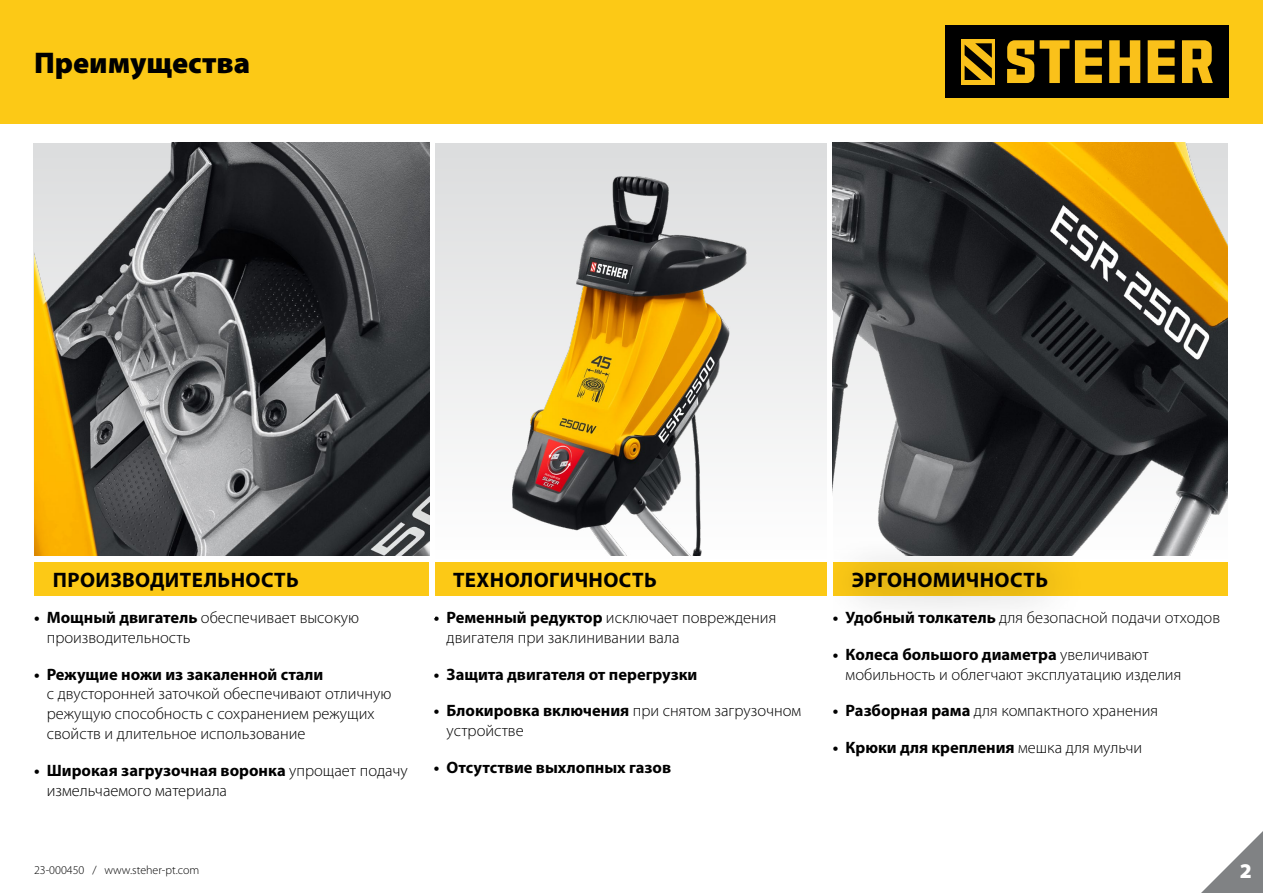
<style>
.page{position:relative;width:1263px;height:893px;background:#fff}
.page>*{position:absolute;margin:0;border:0;box-sizing:border-box;transform-origin:0 0}
.t1{font:900 30px "Myriad Pro";color:#000}
.t2{font:700 21px "Myriad Pro";letter-spacing:.02em;color:#000}
.t3{font:900 21px "Myriad Pro";color:#fff}
.t4{font:300 16.5px/19.8px "Myriad Pro";color:#000}
.t5{font:700 16.5px "Myriad Pro";color:#000}
.t6{font:300 12px "Myriad Pro";color:#000}
.s1{font-weight:700}
.s2{font-weight:300}
</style>
<div class="page">
<div style="left:34px;top:562px;width:1195px;height:34px;background:#fcc916"></div>
<div style="left:34px;top:143px;width:1229px;height:415px;background:linear-gradient(to bottom,#dcddde,#fefefe)"></div>
<img style="left:512px;top:176px;width:262px;height:380px">
<div style="left:821px;top:538px;width:263px;height:88px;background:#000;opacity:.6"></div>
<div style="left:429px;top:119px;width:5px;height:499px;background:#fff"></div>
<div style="left:828px;top:126px;width:5px;height:495px;background:#fff"></div>
<img style="left:833px;top:143px;width:396px;height:413px">
<img style="left:34px;top:143px;width:395px;height:413px">
<svg style="left:1201px;top:831px;width:62px;height:62px"></svg>
<div style="left:0;top:0;width:1263px;height:123px;background:#fcc916"></div>
<div style="left:945px;top:25px;width:284px;height:73px;background:#000"></div>
<div style="left:961px;top:39px;width:34px;height:45px;background:#fac11a"></div>
<svg style="left:964px;top:43px;width:28px;height:37px"></svg>
<svg style="left:1007px;top:40px;width:27px;height:43px"></svg>
<svg style="left:1040px;top:40px;width:29px;height:43px"></svg>
<svg style="left:1075px;top:40px;width:27px;height:43px"></svg>
<svg style="left:1109px;top:40px;width:31px;height:43px"></svg>
<svg style="left:1148px;top:40px;width:26px;height:43px"></svg>
<svg style="left:1182px;top:40px;width:31px;height:43px"></svg>
<div style="left:1229px;top:125px;width:34px;height:482px;background:#fff"></div>
<h1 class="t1" style="left:34px;top:43px;width:218px">Преимущества</h1>
<p class="t2" style="left:53px;top:566px;width:248px">ПРОИЗВОДИТЕЛЬНОСТЬ</p>
<p class="t2" style="left:453px;top:566px;width:205px">ТЕХНОЛОГИЧНОСТЬ</p>
<p class="t2" style="left:852px;top:566px;width:198px">ЭРГОНОМИЧНОСТЬ</p>
<p class="t4" style="left:47px;top:607px;width:314px;text-indent:-13px"><span class="s1">• Мощный двигатель</span> обеспечивает высокую производительность</p>
<p class="t5" style="left:34px;top:663px;width:291px">• Режущие ножи из закаленной стали</p>
<p class="t4" style="left:47px;top:684px;width:346px">с двусторонней заточкой обеспечивают отличную режущую способность с сохранением режущих свойств и длительное использование</p>
<p class="t4" style="left:47px;top:760px;width:362px;text-indent:-13px"><span class="s1">• Широкая загрузочная воронка</span> упрощает подачу измельчаемого материала</p>
<p class="t4" style="left:447px;top:607px;width:331px;text-indent:-13px"><span class="s1">• Ременный редуктор</span> исключает повреждения двигателя при заклинивании вала</p>
<p class="t5" style="left:434px;top:663px;width:265px">• Защита двигателя от перегрузки</p>
<p class="t4" style="left:447px;top:701px;width:356px;text-indent:-13px"><span class="s1">• Блокировка включения</span> при снятом загрузочном устройстве</p>
<p class="t5" style="left:434px;top:757px;width:239px">• Отсутствие выхлопных газов</p>
<p class="t4" style="left:833px;top:607px;width:389px"><span class="s1">• Удобный толкатель</span> для безопасной подачи отходов</p>
<p class="t4" style="left:846px;top:644px;width:337px;text-indent:-13px"><span class="s1">• Колеса большого диаметра</span> увеличивают мобильность и облегчают эксплуатацию изделия</p>
<p class="t4" style="left:833px;top:701px;width:327px"><span class="s1">• Разборная рама</span> для компактного хранения</p>
<p class="t5" style="left:833px;top:737px;width:311px">• Крюки для крепления <span class="s2">мешка для мульчи</span></p>
<p class="t6" style="left:34px;top:862px;width:167px">23-000450 / www.steher-pt.com</p>
<p class="t3" style="left:1240px;top:856px;width:14px">2</p>
</div>
